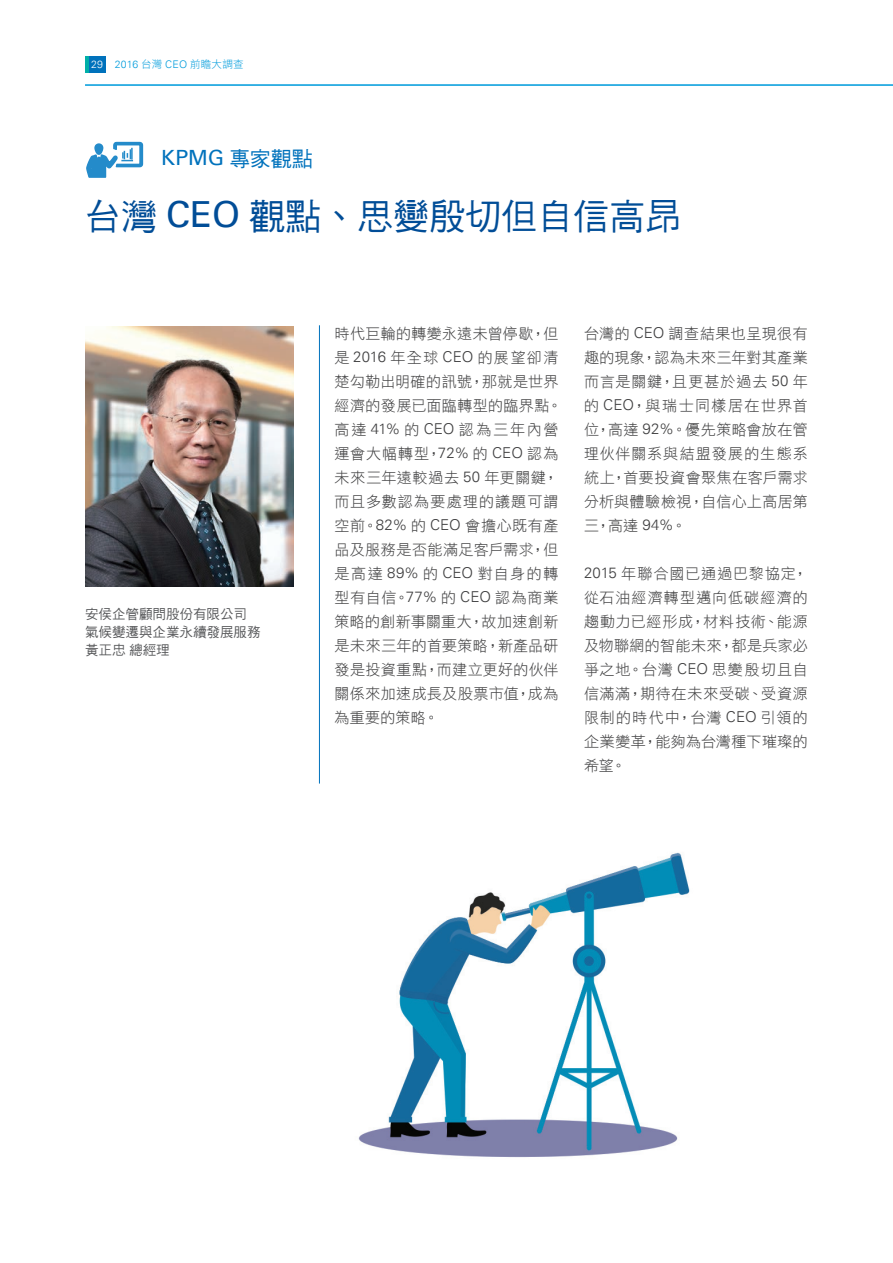
<style>
.page{position:relative;width:893px;height:1263px;background:#fff}
.page>*{position:absolute;margin:0;border:0;box-sizing:border-box;transform-origin:0 0}
.t1{font:36px "DF Hei Md HK BF";color:#014d97}
.t2{font:21px "Univers 55 Roman";color:#0072bc}
.t3{font:15px/24px "DF Hei Lt HK BF";letter-spacing:.04em;color:#3e3e3f;text-align:justify}
.t4{font:13.5px/18px "DF Hei Md HK BF";color:#57585a}
.t5{font:300 10.5px "Universfor KPMG";letter-spacing:.02em;color:#009cdc}
.s1{color:#fff}
.s2{font-family:"Noto Sans CJ Ktc"}
.s3{font-family:"DF Hei Md HK BF"}
.s4{font-family:"Univers 55 Roman"}
.s5{font-family:"Univers 45";font-weight:300}
</style>
<div class="page">
<img style="left:85px;top:326px;width:208px;height:260px">
<hr style="left:319px;top:325px;width:1px;height:458px;background:#0072bc">
<img style="left:358px;top:852px;width:332px;height:306px">
<div style="left:89px;top:56px;width:16px;height:16px;background:#0072bc"></div>
<hr style="left:85px;top:56px;width:4px;height:16px;background:#00afa8">
<svg style="left:86px;top:141px;width:57px;height:37px"></svg>
<hr style="left:85px;top:85px;width:808px;height:1px;background:#009cdc">
<p class="t5" style="left:91px;top:58px;width:154px"><span class="s1">29</span> 2016 <span class="s2">台灣</span> CEO <span class="s2">前瞻大調查</span></p>
<h2 class="t2" style="left:161px;top:145px;width:153px">KPMG <span class="s3">專家觀點</span></h2>
<h1 class="t1" style="left:85px;top:198px;width:598px">台灣 <span class="s4">CEO</span> 觀點、思變殷切但自信高昂</h1>
<p class="t4" style="left:85px;top:605px;width:177px">安侯企管顧問股份有限公司氣候變遷與企業永續發展服務黃正忠總經理</p>
<p class="t3" style="left:334px;top:322px;width:229px;text-align:left">時代巨輪的轉變永遠未曾停歇，但是 <span class="s5">2016</span> 年全球 <span class="s5">CEO</span> 的展望卻清楚勾勒出明確的訊號，那就是世界經濟的發展已面臨轉型的臨界點。高達 <span class="s5">41%</span> 的 <span class="s5">CEO</span> 認為三年內營運會大幅轉型，<span class="s5">72%</span> 的 <span class="s5">CEO</span> 認為未來三年遠較過去 <span class="s5">50</span> 年更關鍵，而且多數認為要處理的議題可謂空前。<span class="s5">82%</span> 的 <span class="s5">CEO</span> 會擔心既有產品及服務是否能滿足客戶需求，但是高達 <span class="s5">89%</span> 的 <span class="s5">CEO</span> 對自身的轉型有自信。<span class="s5">77%</span> 的 <span class="s5">CEO</span> 認為商業策略的創新事關重大，故加速創新是未來三年的首要策略，新產品研發是投資重點，而建立更好的伙伴關係來加速成長及股票市值，成為為重要的策略。</p>
<p class="t3" style="left:584px;top:322px;width:225px">台灣的 <span class="s5">CEO</span> 調查結果也呈現很有趣的現象，認為未來三年對其產業而言是關鍵，且更甚於過去 <span class="s5">50</span> 年的 <span class="s5">CEO</span>，與瑞士同樣居在世界首位，高達 <span class="s5">92%</span>。優先策略會放在管理伙伴關系與結盟發展的生態系統上，首要投資會聚焦在客戶需求分析與體驗檢視，自信心上高居第三，高達 <span class="s5">94%</span>。</p>
<p class="t3" style="left:584px;top:562px;width:225px"><span class="s5">2015</span> 年聯合國已通過巴黎協定，從石油經濟轉型邁向低碳經濟的趨動力已經形成，材料技術、能源及物聯網的智能未來，都是兵家必爭之地。台灣 <span class="s5">CEO</span> 思變殷切且自信滿滿，期待在未來受碳、受資源限制的時代中，台灣 <span class="s5">CEO</span> 引領的企業變革，能夠為台灣種下璀璨的希望。</p>
</div>
